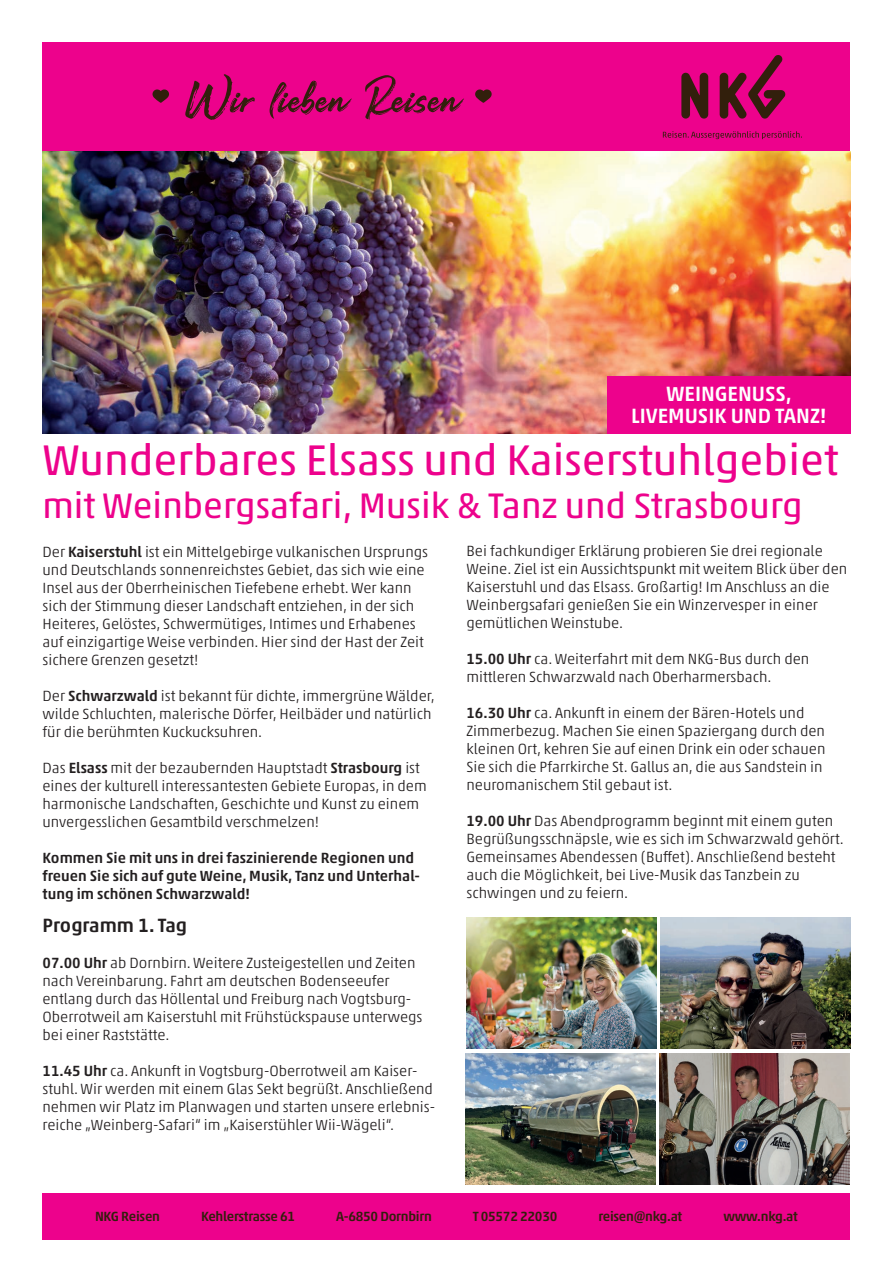
<style>
.page{position:relative;width:893px;height:1263px;background:#fff}
.page>*{position:absolute;margin:0;border:0;box-sizing:border-box;transform-origin:0 0}
.t1{font:43.5px "Akko Pro";color:#ed028c}
.t2{font:36px "Akko Pro";color:#ed028c}
.t3{font:500 21px/22.5px "Akko Pro";color:#fff;text-align:center}
.t4{font:500 19.5px "Akko Pro";color:#231f20}
.t5{font:300 15px/18px "Akko Pro";color:#231f20}
.t6{font:500 15px/18px "Akko Pro";color:#231f20}
.t7{font:500 13.5px "Akko Pro";letter-spacing:-.02em;color:#321f0c}
.s1{font-weight:500}
</style>
<div class="page">
<img style="left:661px;top:918px;width:189px;height:130px">
<div style="left:43px;top:43px;width:807px;height:109px;background:#ed028c"></div>
<svg style="left:475px;top:89px;width:17px;height:14px"></svg>
<svg style="left:152px;top:89px;width:17px;height:14px"></svg>
<svg style="left:185px;top:74px;width:70px;height:46px"></svg>
<svg style="left:270px;top:81px;width:82px;height:38px"></svg>
<svg style="left:365px;top:75px;width:99px;height:45px"></svg>
<svg style="left:663px;top:131px;width:139px;height:8px"></svg>
<svg style="left:681px;top:72px;width:27px;height:47px"></svg>
<svg style="left:720px;top:55px;width:65px;height:64px"></svg>
<img style="left:43px;top:152px;width:807px;height:282px">
<div style="left:43px;top:1193px;width:807px;height:46px;background:#ed028c"></div>
<div style="left:607px;top:376px;width:243px;height:58px;background:#ed028c"></div>
<img style="left:466px;top:918px;width:190px;height:130px">
<img style="left:659px;top:1054px;width:190px;height:130px">
<img style="left:465px;top:1054px;width:190px;height:130px">
<h3 class="t3" style="left:631px;top:382px;width:197px">WEINGENUSS,<br>LIVEMUSIK UND TANZ!</h3>
<h1 class="t1" style="left:43px;top:434px;width:797px">Wunderbares Elsass und Kaiserstuhlgebiet</h1>
<h2 class="t2" style="left:43px;top:484px;width:762px">mit Weinbergsafari, Musik &amp; Tanz und Strasbourg</h2>
<p class="t5" style="left:43px;top:543px;width:387px">Der <span class="s1">Kaiserstuhl</span> ist ein Mittelgebirge vulkanischen Ursprungs und Deutschlands sonnenreichstes Gebiet, das sich wie eine Insel aus der Oberrheinischen Tiefebene erhebt. Wer kann sich der Stimmung dieser Landschaft entziehen, in der sich Heiteres, Gelöstes, Schwermütiges, Intimes und Erhabenes auf einzigartige Weise verbinden. Hier sind der Hast der Zeit sichere Grenzen gesetzt!</p>
<p class="t5" style="left:43px;top:687px;width:394px">Der <span class="s1">Schwarzwald</span> ist bekannt für dichte, immergrüne Wälder, wilde Schluchten, malerische Dörfer, Heilbäder und natürlich für die berühmten Kuckucksuhren.</p>
<p class="t5" style="left:43px;top:759px;width:386px">Das <span class="s1">Elsass</span> mit der bezaubernden Hauptstadt <span class="s1">Strasbourg</span> ist eines der kulturell interessantesten Gebiete Europas, in dem harmonische Landschaften, Geschichte und Kunst zu einem unvergesslichen Gesamtbild verschmelzen!</p>
<p class="t6" style="left:43px;top:849px;width:379px">Kommen Sie mit uns in drei faszinierende Regionen und freuen Sie sich auf gute Weine, Musik, Tanz und Unterhal&shy;tung im schönen Schwarzwald!</p>
<h3 class="t4" style="left:43px;top:913px;width:146px">Programm 1. Tag</h3>
<p class="t5" style="left:43px;top:954px;width:381px"><span class="s1">07.00 Uhr</span> ab Dornbirn. Weitere Zusteigestellen und Zeiten nach Vereinbarung. Fahrt am deutschen Bodenseeufer entlang durch das Höllental und Freiburg nach Vogtsburg-Oberrotweil am Kaiserstuhl mit Frühstückspause unterwegs bei einer Raststätte.</p>
<p class="t5" style="left:43px;top:1062px;width:394px"><span class="s1">11.45 Uhr</span> ca. Ankunft in Vogtsburg-Oberrotweil am Kaiser&shy;stuhl. Wir werden mit einem Glas Sekt begrüßt. Anschließend nehmen wir Platz im Planwagen und starten unsere erlebnis&shy;reiche „Weinberg-Safari“ im „Kaiserstühler Wii-Wägeli“.</p>
<p class="t5" style="left:466px;top:542px;width:382px">Bei fachkundiger Erklärung probieren Sie drei regionale Weine. Ziel ist ein Aussichtspunkt mit weitem Blick über den Kaiserstuhl und das Elsass. Großartig! Im Anschluss an die Weinbergsafari genießen Sie ein Winzervesper in einer gemütlichen Weinstube.</p>
<p class="t5" style="left:466px;top:650px;width:344px"><span class="s1">15.00 Uhr</span> ca. Weiterfahrt mit dem NKG-Bus durch den mittleren Schwarzwald nach Oberharmersbach.</p>
<p class="t5" style="left:466px;top:704px;width:360px"><span class="s1">16.30 Uhr</span> ca. Ankunft in einem der Bären-Hotels und Zimmerbezug. Machen Sie einen Spaziergang durch den kleinen Ort, kehren Sie auf einen Drink ein oder schauen Sie sich die Pfarrkirche St. Gallus an, die aus Sandstein in neuromanischem Stil gebaut ist.</p>
<p class="t5" style="left:466px;top:812px;width:379px"><span class="s1">19.00 Uhr</span> Das Abendprogramm beginnt mit einem guten Begrüßungsschnäpsle, wie es sich im Schwarzwald gehört.<br>Gemeinsames Abendessen (Buffet). Anschließend besteht auch die Möglichkeit, bei Live-Musik das Tanzbein zu schwingen und zu feiern.</p>
<p class="t7" style="left:95px;top:1208px;width:67px">NKG Reisen</p>
<p class="t7" style="left:201px;top:1208px;width:96px">Kehlerstrasse 61</p>
<p class="t7" style="left:336px;top:1208px;width:97px">A-6850 Dornbirn</p>
<p class="t7" style="left:473px;top:1208px;width:86px">T 05572 22030</p>
<p class="t7" style="left:598px;top:1208px;width:85px">reisen@nkg.at</p>
<p class="t7" style="left:723px;top:1208px;width:76px">www.nkg.at</p>
</div>
